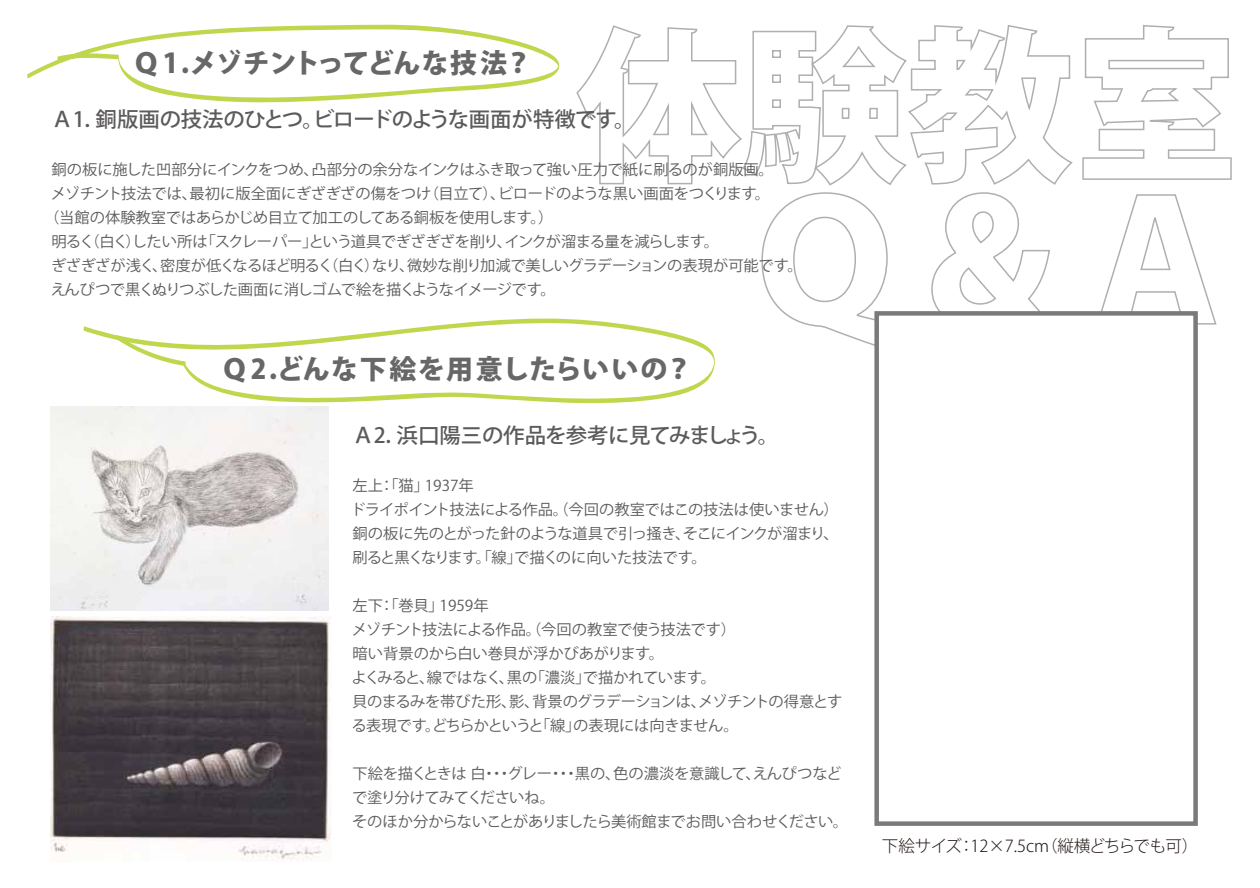
<style>
.page{position:relative;width:1260px;height:888px;background:#fff}
.page>*{position:absolute;margin:0;border:0;box-sizing:border-box;transform-origin:0 0}
.t1{font:800 27px "Koz Go Pro";letter-spacing:.05em;color:#686767}
.t2{font:800 27px "Koz Go Pro";letter-spacing:-.03em;color:#686767}
.t3{font:500 21px "Koz Go Pro";letter-spacing:-.025em;color:#5c5a5a}
.t4{font:300 16.5px "Koz Go Pro";letter-spacing:-.025em;color:#221815}
.t5{font:15px/24px "Koz Go Pro";letter-spacing:-.025em;color:#5c5a5a}
.t6{font:15px "Koz Go Pro";letter-spacing:-.05em;color:#5c5a5a}
.t7{font:15px "Koz Go Pro";letter-spacing:-.045em;color:#5c5a5a}
.t8{font:15px "Koz Go Pro";color:#5c5a5a}
</style>
<div class="page">
<svg style="left:1082px;top:25px;width:150px;height:155px"></svg>
<svg style="left:576px;top:25px;width:497px;height:321px"></svg>
<svg style="left:1101px;top:194px;width:116px;height:131px"></svg>
<div style="left:874px;top:311px;width:324px;height:515px;background:#fff;border:4px solid #7b7a7b"></div>
<img style="left:50px;top:406px;width:279px;height:205px">
<img style="left:51px;top:617px;width:280px;height:244px">
<svg style="left:27px;top:24px;width:533px;height:79px"></svg>
<svg style="left:83px;top:319px;width:635px;height:84px"></svg>
<svg style="left:116px;top:335px;width:70px;height:31px"></svg>
<h1 class="t2" style="left:133px;top:46px;width:401px">Ｑ1.メゾチントってどんな技法？</h1>
<h2 class="t3" style="left:51px;top:106px;width:586px">Ａ1．銅版画の技法のひとつ。ビロードのような画面が特徴です。</h2>
<p class="t8" style="left:51px;top:160px;width:724px">銅の板に施した凹部分にインクをつめ、凸部分の余分なインクはふき取って強い圧力で紙に刷るのが銅版画。</p>
<p class="t5" style="left:51px;top:182px;width:721px">メゾチント技法では、最初に版全面にぎざぎざの傷をつけ（目立て）、ビロードのような黒い画面をつくります。</p>
<p class="t5" style="left:44px;top:206px;width:511px">（当館の体験教室ではあらかじめ目立て加工のしてある銅板を使用します。）</p>
<p class="t6" style="left:51px;top:232px;width:669px">明るく（白く）したい所は「スクレーパー」という道具でぎざぎざを削り、インクが溜まる量を減らします。</p>
<p class="t7" style="left:51px;top:256px;width:753px">ぎざぎざが浅く、密度が低くなるほど明るく（白く）なり、微妙な削り加減で美しいグラデーションの表現が可能です。</p>
<p class="t6" style="left:51px;top:280px;width:507px">えんぴつで黒くぬりつぶした画面に消しゴムで絵を描くようなイメージです。</p>
<h1 class="t1" style="left:221px;top:352px;width:473px">Ｑ2.どんな下絵を用意したらいいの？</h1>
<h2 class="t3" style="left:352px;top:422px;width:428px">Ａ2．浜口陽三の作品を参考に見てみましょう。</h2>
<p class="t5" style="left:351px;top:474px;width:490px">左上：「猫」1937年<br>ドライポイント技法による作品。（今回の教室ではこの技法は使いません）銅の板に先のとがった針のような道具で引っ掻き、そこにインクが溜まり、刷ると黒くなります。「線」で描くのに向いた技法です。</p>
<p class="t5" style="left:352px;top:594px;width:492px">左下：「巻貝」1959年<br>メゾチント技法による作品。（今回の教室で使う技法です）<br>暗い背景のから白い巻貝が浮かびあがります。<br>よくみると、線ではなく、黒の「濃淡」で描かれています。<br>貝のまるみを帯びた形、影、背景のグラデーションは、メゾチントの得意とする表現です。どちらかというと「線」の表現には向きません。</p>
<p class="t5" style="left:352px;top:762px;width:498px">下絵を描くときは 白・・・グレー・・・黒の、色の濃淡を意識して、えんぴつなどで塗り分けてみてくださいね。<br>そのほか分からないことがありましたら美術館までお問い合わせください。</p>
<p class="t4" style="left:882px;top:835px;width:318px">下絵サイズ：12×7.5cm（縦横どちらでも可）</p>
</div>
